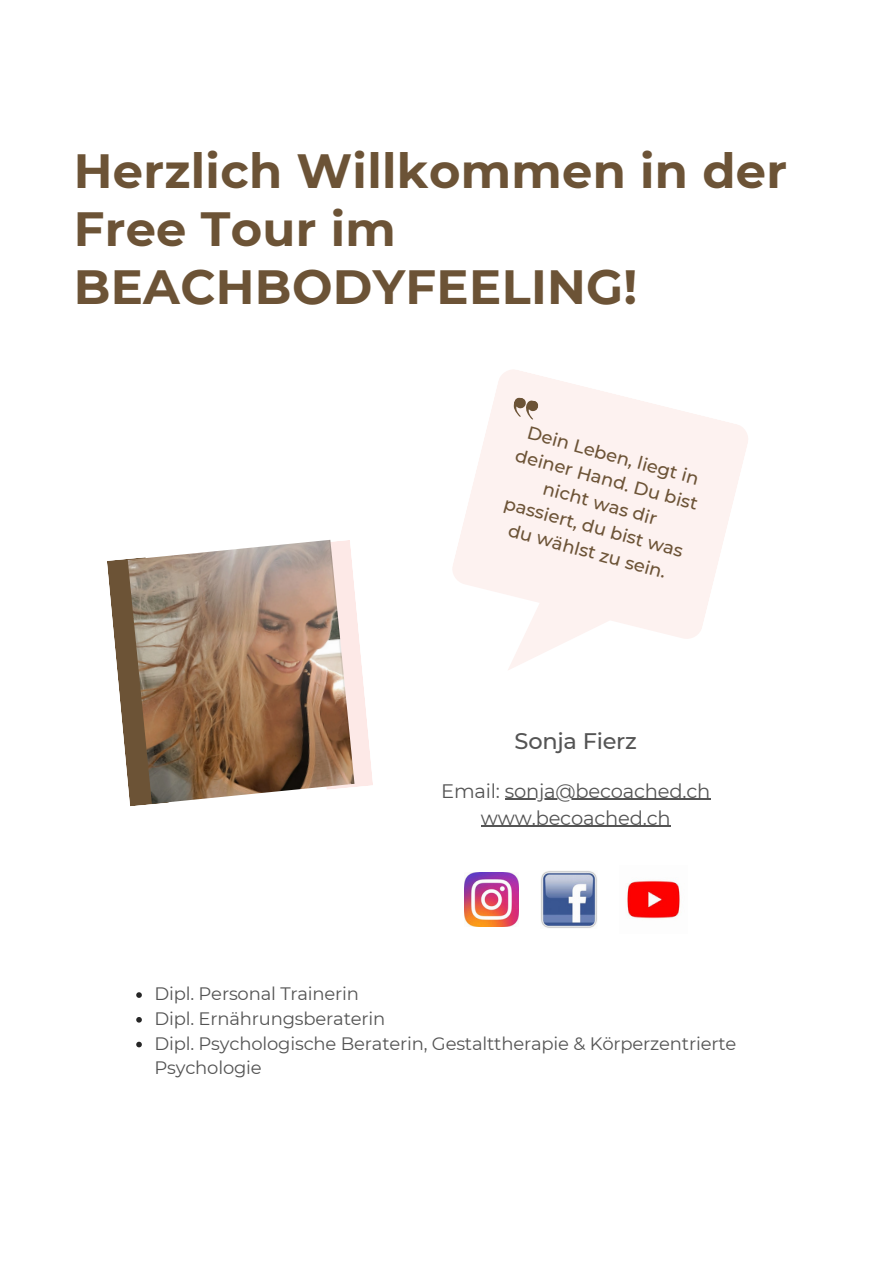
<style>
.page{position:relative;width:893px;height:1264px;background:#fff}
.page>*{position:absolute;margin:0;border:0;box-sizing:border-box;transform-origin:0 0}
.t1{font:700 48px/58.2px "Montserrat";letter-spacing:.005em;color:#6c5336}
.t2{font:500 22.5px "Montserrat";letter-spacing:-.01em;color:#545454}
.t3{font:19.5px "Montserrat";letter-spacing:-.01em;color:#545454}
.t4{font:18px/24.8px "Montserrat";letter-spacing:-.01em;color:#545454}
.t5{font:500 18px/24.8px "Montserrat";color:#6c5336;text-align:center}
</style>
<div class="page">
<svg style="left:107px;top:559px;width:55px;height:247px"></svg>
<svg style="left:354px;top:590px;width:19px;height:197px"></svg>
<img style="left:128px;top:540px;width:226px;height:263px">
<hr style="left:504px;top:798px;width:206px;height:1px;background:#545454">
<hr style="left:481px;top:825px;width:189px;height:1px;background:#545454">
<img style="left:465px;top:872px;width:54px;height:54px">
<img style="left:541px;top:871px;width:56px;height:57px">
<img style="left:627px;top:880px;width:53px;height:39px">
<svg style="left:452px;top:370px;width:296px;height:300px;fill:#fdf2f0"></svg>
<svg style="left:511px;top:396px;width:28px;height:24px"></svg>
<svg style="left:136px;top:992px;width:6px;height:5px"></svg>
<svg style="left:136px;top:1017px;width:6px;height:5px"></svg>
<svg style="left:136px;top:1041px;width:6px;height:6px"></svg>
<p class="t1" style="left:74px;top:142px;width:715px">Herzlich Willkommen in der<br>Free Tour im<br>BEACHBODYFEELING!</p>
<p class="t5" style="left:525px;top:419px;width:190px;rotate:15deg">Dein Leben, liegt in deiner Hand. Du bist nicht was dir passiert, du bist was du wählst zu sein.</p>
<p class="t2" style="left:514px;top:727px;width:124px">Sonja Fierz</p>
<p class="t3" style="left:441px;top:778px;width:271px">Email: sonja@becoached.ch</p>
<p class="t3" style="left:481px;top:805px;width:191px">www.becoached.ch</p>
<p class="t4" style="left:154px;top:981px;width:206px">Dipl. Personal Trainerin</p>
<p class="t4" style="left:154px;top:1006px;width:232px">Dipl. Ernährungsberaterin</p>
<p class="t4" style="left:154px;top:1030px;width:583px">Dipl. Psychologische Beraterin, Gestalttherapie &amp; Körperzentrierte<br>Psychologie</p>
</div>
